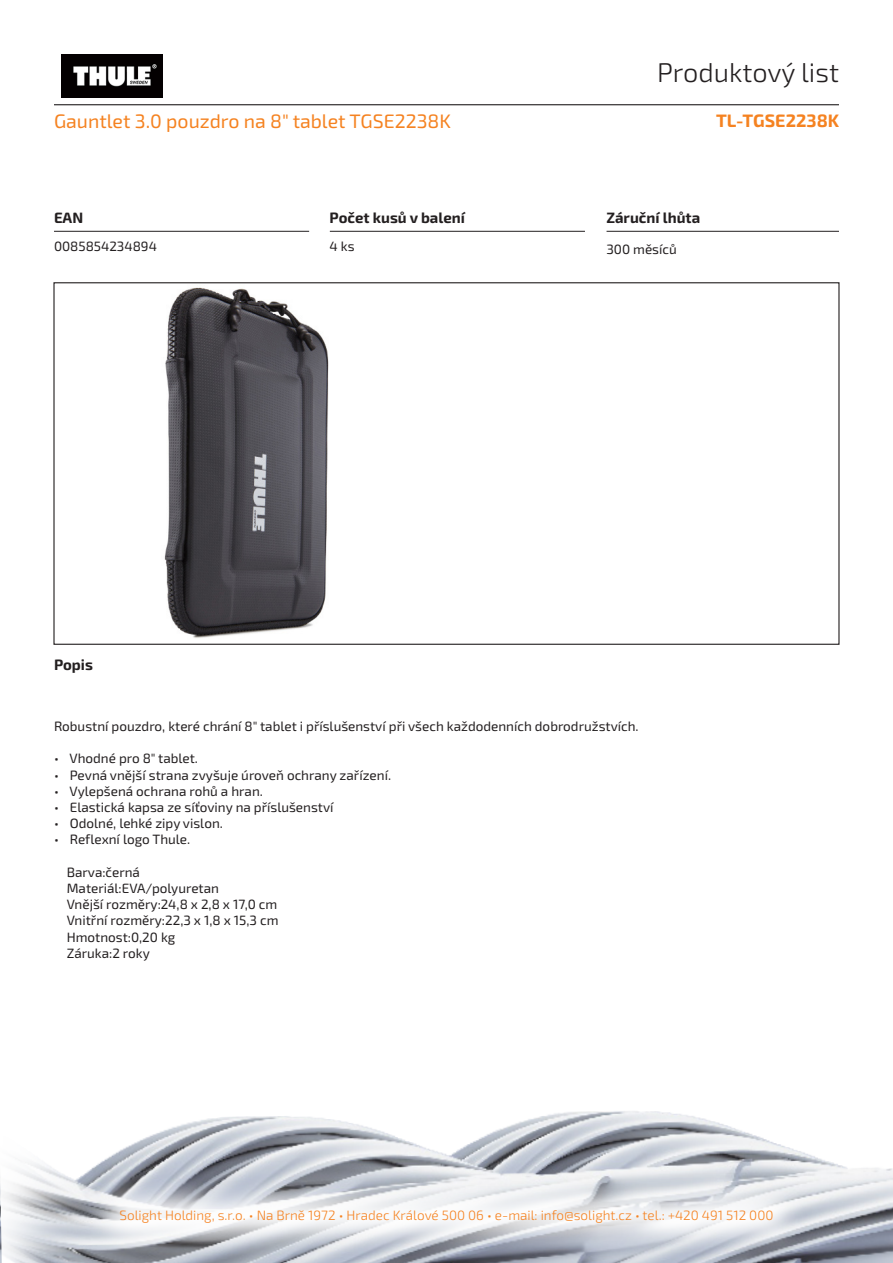
<style>
.page{position:relative;width:893px;height:1263px;background:#fff}
.page>*{position:absolute;margin:0;border:0;box-sizing:border-box;transform-origin:0 0}
.t1{font:300 27px "Exo 2.0";color:#231f20}
.t2{font:19.5px "Exo 2.0";color:#f58220}
.Kód_produktu{font:700 18px "Exo 2.0";color:#f58220}
.t3{font:700 15px "Exo 2.0";color:#231f20}
.t4{font:13.5px/16.2px "Exo 2.0";color:#231f20}
.t5{font:300 13.5px "Exo 2.0";color:#f58220}
</style>
<div class="page">
<img style="left:0;top:1111px;width:893px;height:152px">
<svg style="left:85px;top:1174px;width:723px;height:84px"></svg>
<hr style="left:54px;top:104px;width:785px;height:1px;background:#231f20">
<hr style="left:607px;top:231px;width:232px;height:1px;background:#231f20">
<hr style="left:330px;top:231px;width:255px;height:1px;background:#231f20">
<hr style="left:54px;top:231px;width:255px;height:1px;background:#231f20">
<img style="left:61px;top:54px;width:102px;height:44px">
<img style="left:164px;top:287px;width:165px;height:351px">
<h1 class="t1" style="left:657px;top:57px;width:183px">Produktový list</h1>
<p class="t2" style="left:54px;top:110px;width:398px">Gauntlet 3.0 pouzdro na 8" tablet TGSE2238K</p>
<p class="Kód_produktu" style="left:716px;top:110px;width:125px">TL-TGSE2238K</p>
<p class="t3" style="left:54px;top:209px;width:31px">EAN</p>
<p class="t3" style="left:330px;top:209px;width:137px">Počet kusů v balení</p>
<p class="t3" style="left:606px;top:209px;width:95px">Záruční lhůta</p>
<p class="t4" style="left:54px;top:238px;width:104px">0085854234894</p>
<p class="t4" style="left:330px;top:238px;width:27px">4 ks</p>
<p class="t4" style="left:606px;top:241px;width:72px">300 měsíců</p>
<p class="t3" style="left:54px;top:655px;width:40px">Popis</p>
<p class="t4" style="left:54px;top:718px;width:586px">Robustní pouzdro, které chrání 8" tablet i příslušenství při všech každodenních dobrodružstvích.</p>
<p class="t4" style="left:54px;top:751px;width:146px">• Vhodné pro 8" tablet.</p>
<p class="t4" style="left:54px;top:767px;width:339px">• Pevná vnější strana zvyšuje úroveň ochrany zařízení.</p>
<p class="t4" style="left:54px;top:783px;width:210px">• Vylepšená ochrana rohů a hran.</p>
<p class="t4" style="left:54px;top:799px;width:281px">• Elastická kapsa ze síťoviny na příslušenství</p>
<p class="t4" style="left:54px;top:815px;width:170px">• Odolné, lehké zipy vislon.</p>
<p class="t4" style="left:54px;top:832px;width:138px">• Reflexní logo Thule.</p>
<p class="t4" style="left:67px;top:864px;width:213px">Barva:černá<br>Materiál:EVA/polyuretan<br>Vnější rozměry:24,8 x 2,8 x 17,0 cm<br>Vnitřní rozměry:22,3 x 1,8 x 15,3 cm<br>Hmotnost:0,20 kg<br>Záruka:2 roky</p>
<p class="t5" style="left:120px;top:1208px;width:655px">Solight Holding, s.r.o. • Na Brně 1972 • Hradec Králové 500 06 • e-mail: info@solight.cz • tel.: +420 491 512 000</p>
</div>
